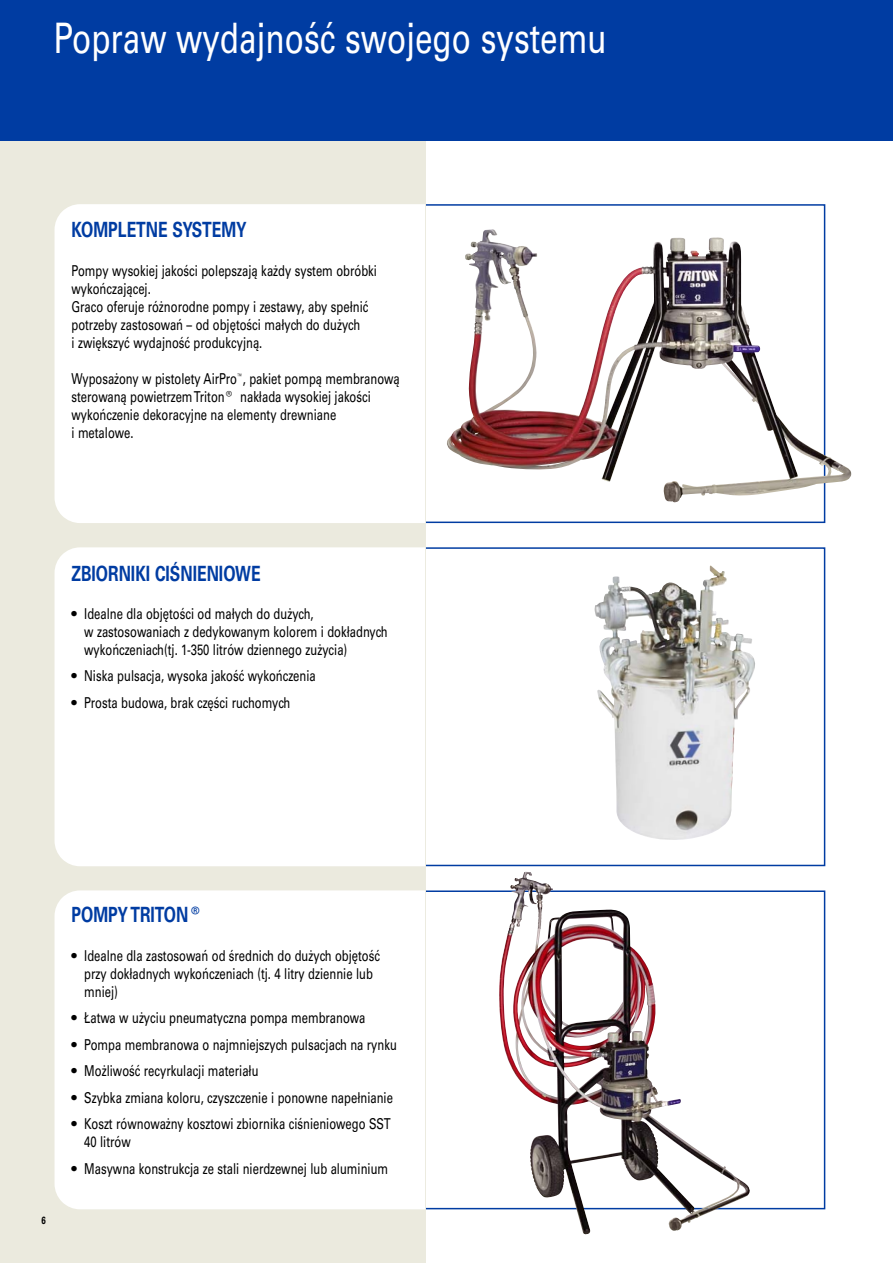
<style>
.page{position:relative;width:893px;height:1263px;background:#fff}
.page>*{position:absolute;margin:0;border:0;box-sizing:border-box;transform-origin:0 0}
.t1{font:500 42px "Univers CE";color:#fff;scale:.75 1}
.t2{font:700 21px "Univers CE";color:#003ca2;scale:.75 1}
.t3{font:500 15px/18px "Univers CE";color:#000}
.t4{font:500 15px/18px "Univers CE";color:#000;scale:.75 1}
.t5{font:700 10.5px "Univers CE";color:#000;scale:.75 1}
</style>
<div class="page">
<svg style="left:425px;top:203px;width:401px;height:1007px"></svg>
<div style="left:0;top:133px;width:425px;height:1130px;background:#ebeade"></div>
<div style="left:55px;top:204px;width:370px;height:319px;background:#fff"></div>
<div style="left:55px;top:547px;width:370px;height:319px;background:#fff"></div>
<div style="left:55px;top:890px;width:370px;height:319px;background:#fff"></div>
<div style="left:0;top:0;width:892px;height:140px;background:#003ca2"></div>
<img style="left:579px;top:237px;width:171px;height:179px">
<img style="left:594px;top:565px;width:160px;height:276px">
<img style="left:499px;top:872px;width:59px;height:274px">
<h1 class="t1" style="left:54px;top:23px;width:739px">Popraw wydajność swojego systemu</h1>
<h2 class="t2" style="left:71px;top:222px;width:235px">KOMPLETNE SYSTEMY</h2>
<p class="t4" style="left:71px;top:263px;width:409px">Pompy wysokiej jakości polepszają każdy system obróbki wykończającej.<br>Graco oferuje różnorodne pompy i zestawy, aby spełnić potrzeby zastosowań – od objętości małych do dużych<br>i zwiększyć wydajność produkcyjną.</p>
<p class="t4" style="left:71px;top:371px;width:439px">Wyposażony w pistolety AirPro<sup>™</sup>, pakiet pompą membranową sterowaną powietrzem Triton® nakłada wysokiej jakości wykończenie dekoracyjne na elementy drewniane<br>i metalowe.</p>
<h2 class="t2" style="left:71px;top:565px;width:254px">ZBIORNIKI CIŚNIENIOWE</h2>
<p class="t3" style="left:84px;top:606px;width:305px;text-indent:-13px">• Idealne dla objętości od małych do dużych,<br>w zastosowaniach z dedykowanym kolorem i dokładnych wykończeniach(tj. 1-350 litrów dziennego zużycia)</p>
<p class="t3" style="left:71px;top:669px;width:246px">• Niska pulsacja, wysoka jakość wykończenia</p>
<p class="t3" style="left:71px;top:695px;width:220px">• Prosta budowa, brak części ruchomych</p>
<p class="t5" style="left:41px;top:1216px;width:7px">6</p>
<h2 class="t2" style="left:71px;top:907px;width:180px">POMPY TRITON®</h2>
<p class="t3" style="left:84px;top:948px;width:297px;text-indent:-13px">• Idealne dla zastosowań od średnich do dużych objętość przy dokładnych wykończeniach (tj. 4 litry dziennie lub mniej)</p>
<p class="t3" style="left:71px;top:1010px;width:295px">• Łatwa w użyciu pneumatyczna pompa membranowa</p>
<p class="t3" style="left:71px;top:1037px;width:327px">• Pompa membranowa o najmniejszych pulsacjach na rynku</p>
<p class="t3" style="left:71px;top:1063px;width:189px">• Możliwość recyrkulacji materiału</p>
<p class="t3" style="left:71px;top:1090px;width:323px">• Szybka zmiana koloru, czyszczenie i ponowne napełnianie</p>
<p class="t3" style="left:84px;top:1116px;width:308px;text-indent:-13px">• Koszt równoważny kosztowi zbiornika ciśnieniowego SST<br>40 litrów</p>
<p class="t3" style="left:71px;top:1161px;width:318px">• Masywna konstrukcja ze stali nierdzewnej lub aluminium</p>
</div>
